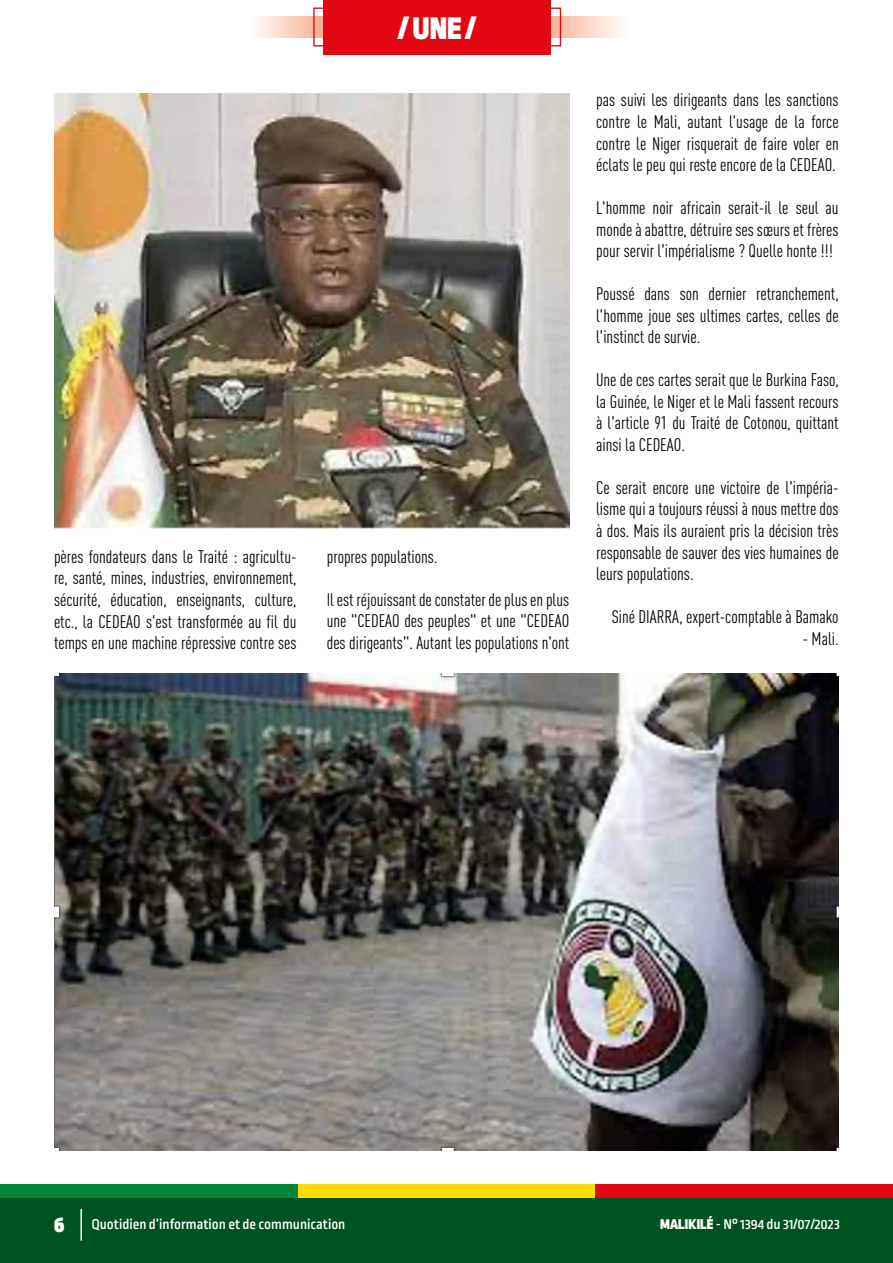
<style>
.page{position:relative;width:893px;height:1263px;background:#fff}
.page>*{position:absolute;margin:0;border:0;box-sizing:border-box;transform-origin:0 0}
.t1{font:900 33px "Ropa Sans Pro";color:#fff}
.t2{font:condensed 18px/21.6px "DIN Pro";color:#000;text-align:justify}
.t3{font:500 15px "Ropa Sans Pro";color:#fff}
.s1{font-weight:900;font-size:24px}
.s2{font-weight:900}
</style>
<div class="page">
<div style="left:0;top:1184px;width:298px;height:17px;background:#008739"></div>
<div style="left:298px;top:1184px;width:297px;height:17px;background:#fd0"></div>
<div style="left:595px;top:1184px;width:298px;height:17px;background:#e30613"></div>
<div style="left:0;top:1198px;width:893px;height:65px;background:#005321"></div>
<hr style="left:80px;top:1209px;width:2px;height:32px;background:#fff">
<svg style="left:257px;top:16px;width:364px;height:22px;background:#fad3c3"></svg>
<div style="left:324px;top:0;width:227px;height:54px;background:#e30613"></div>
<div style="left:313px;top:8px;width:248px;height:38px;border:1px solid #e30613"></div>
<img style="left:54px;top:673px;width:785px;height:478px">
<img style="left:54px;top:94px;width:515px;height:435px">
<h1 class="t1" style="left:398px;top:9px;width:80px">/ UNE /</h1>
<p class="t2" style="left:54px;top:544px;width:244px">pères fondateurs dans le Traité : agricultu&shy;re, santé, mines, industries, environnement, sécurité, éducation, enseignants, culture, etc., la CEDEAO s'est transformée au fil du temps en une machine répressive contre ses</p>
<p class="t2" style="left:327px;top:544px;width:112px">propres populations.</p>
<p class="t2" style="left:327px;top:587px;width:244px">Il est réjouissant de constater de plus en plus une "CEDEAO des peuples" et une "CEDEAO des dirigeants". Autant les populations n'ont</p>
<p class="t2" style="left:596px;top:88px;width:244px">pas suivi les dirigeants dans les sanctions contre le Mali, autant l'usage de la force contre le Niger risquerait de faire voler en éclats le peu qui reste encore de la CEDEAO.</p>
<p class="t2" style="left:596px;top:196px;width:244px">L'homme noir africain serait-il le seul au monde à abattre, détruire ses sœurs et frères pour servir l'impérialisme ? Quelle honte !!!</p>
<p class="t2" style="left:596px;top:282px;width:244px">Poussé dans son dernier retranchement, l'homme joue ses ultimes cartes, celles de l'instinct de survie.</p>
<p class="t2" style="left:596px;top:368px;width:244px">Une de ces cartes serait que le Burkina Faso, la Guinée, le Niger et le Mali fassent recours à l'article 91 du Traité de Cotonou, quittant ainsi la CEDEAO.</p>
<p class="t2" style="left:596px;top:475px;width:244px">Ce serait encore une victoire de l'impéria&shy;lisme qui a toujours réussi à nous mettre dos à dos. Mais ils auraient pris la décision très responsable de sauver des vies humaines de leurs populations.</p>
<p class="t2" style="left:612px;top:605px;width:228px">Siné DIARRA, expert-comptable à Bamako</p>
<p class="t2" style="left:803px;top:626px;width:37px">- Mali.</p>
<p class="t3" style="left:54px;top:1216px;width:293px"><span class="s1">6</span> Quotidien d’information et de communication</p>
<p class="t3" style="left:660px;top:1216px;width:181px"><span class="s2">MALIKILÉ</span> - N° 1394 du 31/07/2023</p>
</div>
